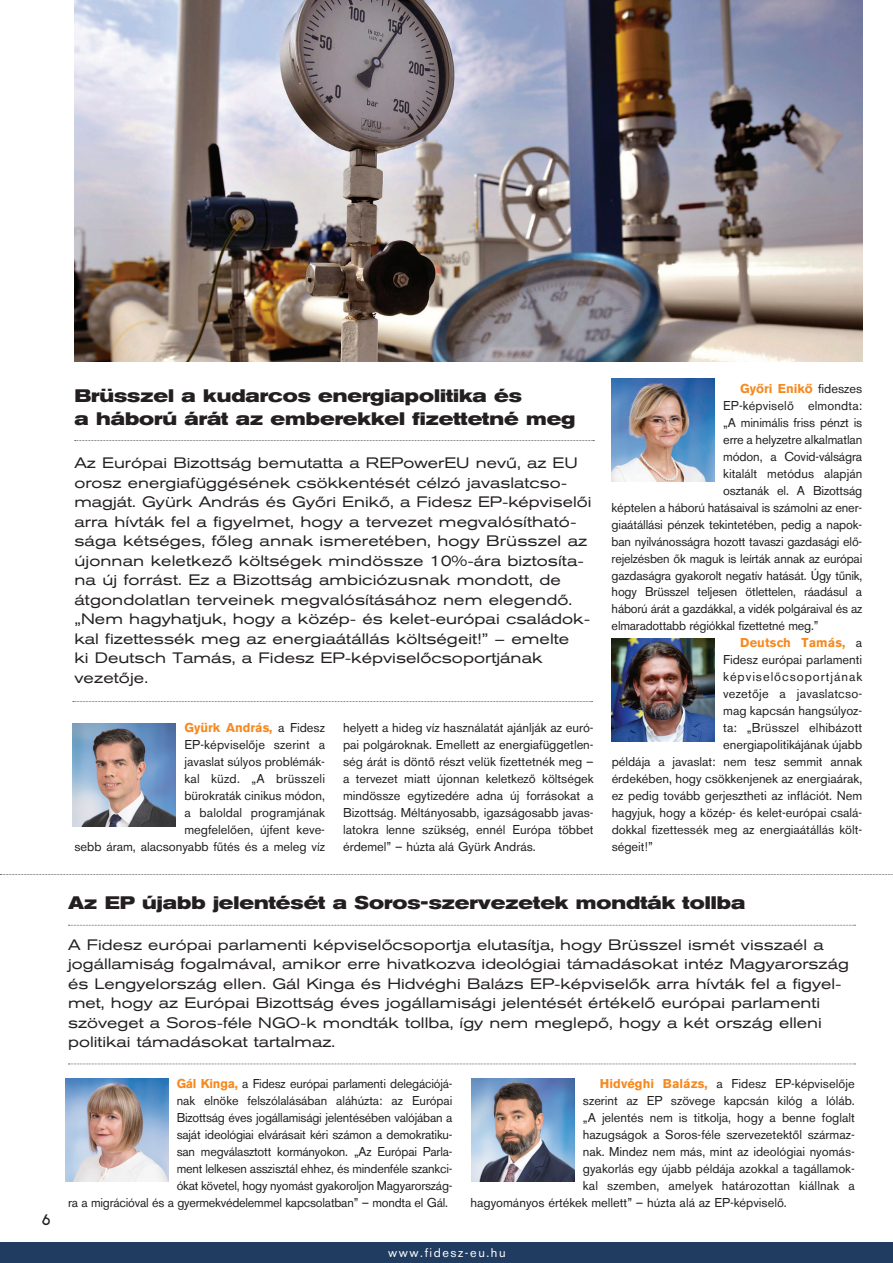
<style>
.page{position:relative;width:893px;height:1263px;background:#fff}
.page>*{position:absolute;margin:0;border:0;box-sizing:border-box;transform-origin:0 0}
.t1{font:700 18px/22.5px "Standard Grot Ext M";color:#231f20}
.t2{font:15px/19.5px "Standard Grot Ext M";color:#231f20}
.t3{font:15px "Broadband ICG";color:#231f20}
.t4{font:12.75px/17px "Standard Grotesk M";color:#231f20;text-align:right}
.t5{font:700 12.75px "Standard Grotesk M";letter-spacing:.015em;color:#f6891f}
.t6{font:12.75px "Standard Grotesk M";letter-spacing:.075em;color:#231f20}
.t7{font:12.6px "Standard Grotesk M";letter-spacing:.125em;color:#fff}
.s1{font-weight:700;color:#f6891f}
.s2{font-weight:400;color:#231f20}
</style>
<div class="page">
<div style="left:0;top:1242px;width:893px;height:21px;background:#203c61"></div>
<img style="left:74px;top:0;width:788px;height:362px">
<img style="left:73px;top:724px;width:103px;height:103px">
<img style="left:612px;top:379px;width:103px;height:103px">
<img style="left:612px;top:638px;width:103px;height:103px">
<svg style="left:0;top:874px;width:893px;height:1px"></svg>
<svg style="left:75px;top:440px;width:519px;height:1px"></svg>
<img style="left:65px;top:1078px;width:103px;height:103px">
<img style="left:471px;top:1078px;width:103px;height:103px">
<svg style="left:73px;top:701px;width:519px;height:1px"></svg>
<svg style="left:68px;top:925px;width:788px;height:1px"></svg>
<svg style="left:68px;top:1064px;width:788px;height:1px"></svg>
<p class="t3" style="left:42px;top:1211px;width:10px">6</p>
<h1 class="t1" style="left:74px;top:385px;width:503px">Brüsszel a kudarcos energiapolitika és<br>a háború árát az emberekkel fizettetné meg</h1>
<p class="t2" style="left:74px;top:453px;width:518px">Az Európai Bizottság bemutatta a REPowerEU nevű, az EU orosz energiafüggésének csökkentését célzó javaslatcso&shy;magját. Gyürk András és Győri Enikő, a Fidesz EP-képviselői arra hívták fel a figyelmet, hogy a tervezet megvalósítható&shy;sága kétséges, főleg annak ismeretében, hogy Brüsszel az újonnan keletkező költségek mindössze 10%-ára biztosíta&shy;na új forrást. Ez a Bizottság ambiciózusnak mondott, de átgondolatlan terveinek megvalósításához nem elegendő. „Nem hagyhatjuk, hogy a közép- és kelet-európai családok&shy;kal fizettessék meg az energiaátállás költségeit!” – emelte<br>ki Deutsch Tamás, a Fidesz EP-képviselőcsoportjának vezetője.</p>
<p class="t4" style="left:74px;top:719px;width:252px"><span class="s1">Gyürk András,</span> a Fidesz<br>EP-képviselője szerint a<br>javaslat súlyos problémák-<br>kal küzd. „A brüsszeli<br>bürokraták cinikus módon,<br>a baloldal programjának<br>megfelelően, újfent keve-<br>sebb áram, alacsonyabb fűtés és a meleg víz</p>
<p class="t4" style="left:343px;top:719px;width:252px;text-align:justify">helyett a hideg víz használatát ajánlják az euró&shy;pai polgároknak. Emellett az energiafüggetlen&shy;ség árát is döntő részt velük fizettetnék meg – a tervezet miatt újonnan keletkező költségek mindössze egytizedére adna új forrásokat a Bizottság. Méltányosabb, igazságosabb javas&shy;latokra lenne szükség, ennél Európa többet érdemel” – húzta alá Gyürk András.</p>
<p class="t5" style="left:740px;top:381px;width:124px">Győri Enikő <span class="s2">fideszes</span></p>
<p class="t4" style="left:723px;top:397px;width:141px">EP-képviselő elmondta:</p>
<p class="t4" style="left:723px;top:414px;width:141px">„A minimális friss pénzt is</p>
<p class="t4" style="left:723px;top:431px;width:141px">erre a helyzetre alkalmatlan</p>
<p class="t4" style="left:723px;top:448px;width:141px">módon, a Covid-válságra</p>
<p class="t4" style="left:723px;top:465px;width:141px">kitalált metódus alapján</p>
<p class="t4" style="left:723px;top:482px;width:141px">osztanák el. A Bizottság</p>
<p class="t4" style="left:612px;top:499px;width:252px">képtelen a háború hatásaival is számolni az ener-</p>
<p class="t4" style="left:612px;top:516px;width:252px">giaátállási pénzek tekintetében, pedig a napok-</p>
<p class="t4" style="left:612px;top:533px;width:252px">ban nyilvánosságra hozott tavaszi gazdasági elő-</p>
<p class="t4" style="left:612px;top:550px;width:252px">rejelzésben ők maguk is leírták annak az európai</p>
<p class="t4" style="left:612px;top:567px;width:252px">gazdaságra gyakorolt negatív hatását. Úgy tűnik,</p>
<p class="t4" style="left:612px;top:583px;width:252px">hogy Brüsszel teljesen ötlettelen, ráadásul a</p>
<p class="t4" style="left:612px;top:600px;width:252px">háború árát a gazdákkal, a vidék polgáraival és az</p>
<p class="t4" style="left:612px;top:617px;width:208px">elmaradottabb régiókkal fizettetné meg.”</p>
<p class="t5" style="left:740px;top:635px;width:124px">Deutsch Tamás, <span class="s2">a</span></p>
<p class="t4" style="left:723px;top:651px;width:141px">Fidesz európai parlamenti</p>
<p class="t6" style="left:723px;top:669px;width:141px">képviselőcsoportjának</p>
<p class="t4" style="left:723px;top:685px;width:141px">vezetője a javaslatcso-</p>
<p class="t4" style="left:723px;top:702px;width:141px">mag kapcsán hangsúlyoz-</p>
<p class="t4" style="left:723px;top:719px;width:141px">ta: „Brüsszel elhibázott</p>
<p class="t4" style="left:723px;top:736px;width:141px">energiapolitikájának újabb</p>
<p class="t4" style="left:612px;top:753px;width:252px">példája a javaslat: nem tesz semmit annak</p>
<p class="t4" style="left:612px;top:770px;width:252px">érdekében, hogy csökkenjenek az energiaárak,</p>
<p class="t4" style="left:612px;top:787px;width:252px">ez pedig tovább gerjesztheti az inflációt. Nem</p>
<p class="t4" style="left:612px;top:804px;width:252px">hagyjuk, hogy a közép- és kelet-európai csalá-</p>
<p class="t4" style="left:612px;top:821px;width:252px">dokkal fizettessék meg az energiaátállás költ-</p>
<p class="t4" style="left:612px;top:838px;width:43px">ségeit!”</p>
<h1 class="t1" style="left:68px;top:892px;width:679px">Az EP újabb jelentését a Soros-szervezetek mondták tollba</h1>
<p class="t2" style="left:68px;top:935px;width:782px">A Fidesz európai parlamenti képviselőcsoportja elutasítja, hogy Brüsszel ismét visszaél a jogállamiság fogalmával, amikor erre hivatkozva ideológiai támadásokat intéz Magyarország és Lengyelország ellen. Gál Kinga és Hidvéghi Balázs EP-képviselők arra hívták fel a figyel&shy;met, hogy az Európai Bizottság éves jogállamisági jelentését értékelő európai parlamenti szöveget a Soros-féle NGO-k mondták tollba, így nem meglepő, hogy a két ország elleni politikai támadásokat tartalmaz.</p>
<p class="t4" style="left:177px;top:1075px;width:277px"><span class="s1">Gál Kinga,</span> a Fidesz európai parlamenti delegációjá-</p>
<p class="t4" style="left:177px;top:1092px;width:277px">nak elnöke felszólalásában aláhúzta: az Európai</p>
<p class="t4" style="left:177px;top:1109px;width:277px">Bizottság éves jogállamisági jelentésében valójában a</p>
<p class="t4" style="left:177px;top:1126px;width:277px">saját ideológiai elvárásait kéri számon a demokratiku-</p>
<p class="t4" style="left:177px;top:1143px;width:276px">san megválasztott kormányokon. „Az Európai Parla-</p>
<p class="t4" style="left:177px;top:1160px;width:277px">ment lelkesen asszisztál ehhez, és mindenféle szankci-</p>
<p class="t4" style="left:177px;top:1177px;width:276px">ókat követel, hogy nyomást gyakoroljon Magyarország-</p>
<p class="t4" style="left:68px;top:1194px;width:381px">ra a migrációval és a gyermekvédelemmel kapcsolatban” – mondta el Gál.</p>
<p class="t4" style="left:600px;top:1075px;width:256px"><span class="s1">Hidvéghi Balázs,</span> a Fidesz EP-képviselője</p>
<p class="t4" style="left:583px;top:1092px;width:273px">szerint az EP szövege kapcsán kilóg a lóláb.</p>
<p class="t4" style="left:583px;top:1109px;width:273px">„A jelentés nem is titkolja, hogy a benne foglalt</p>
<p class="t4" style="left:583px;top:1126px;width:273px">hazugságok a Soros-féle szervezetektől származ-</p>
<p class="t4" style="left:583px;top:1143px;width:273px">nak. Mindez nem más, mint az ideológiai nyomás-</p>
<p class="t4" style="left:583px;top:1160px;width:273px">gyakorlás egy újabb példája azokkal a tagállamok-</p>
<p class="t4" style="left:583px;top:1177px;width:273px">kal szemben, amelyek határozottan kiállnak a</p>
<p class="t4" style="left:470px;top:1194px;width:318px">hagyományos értékek mellett” – húzta alá az EP-képviselő.</p>
<p class="t7" style="left:388px;top:1245px;width:119px">www.fidesz-eu.hu</p>
</div>
